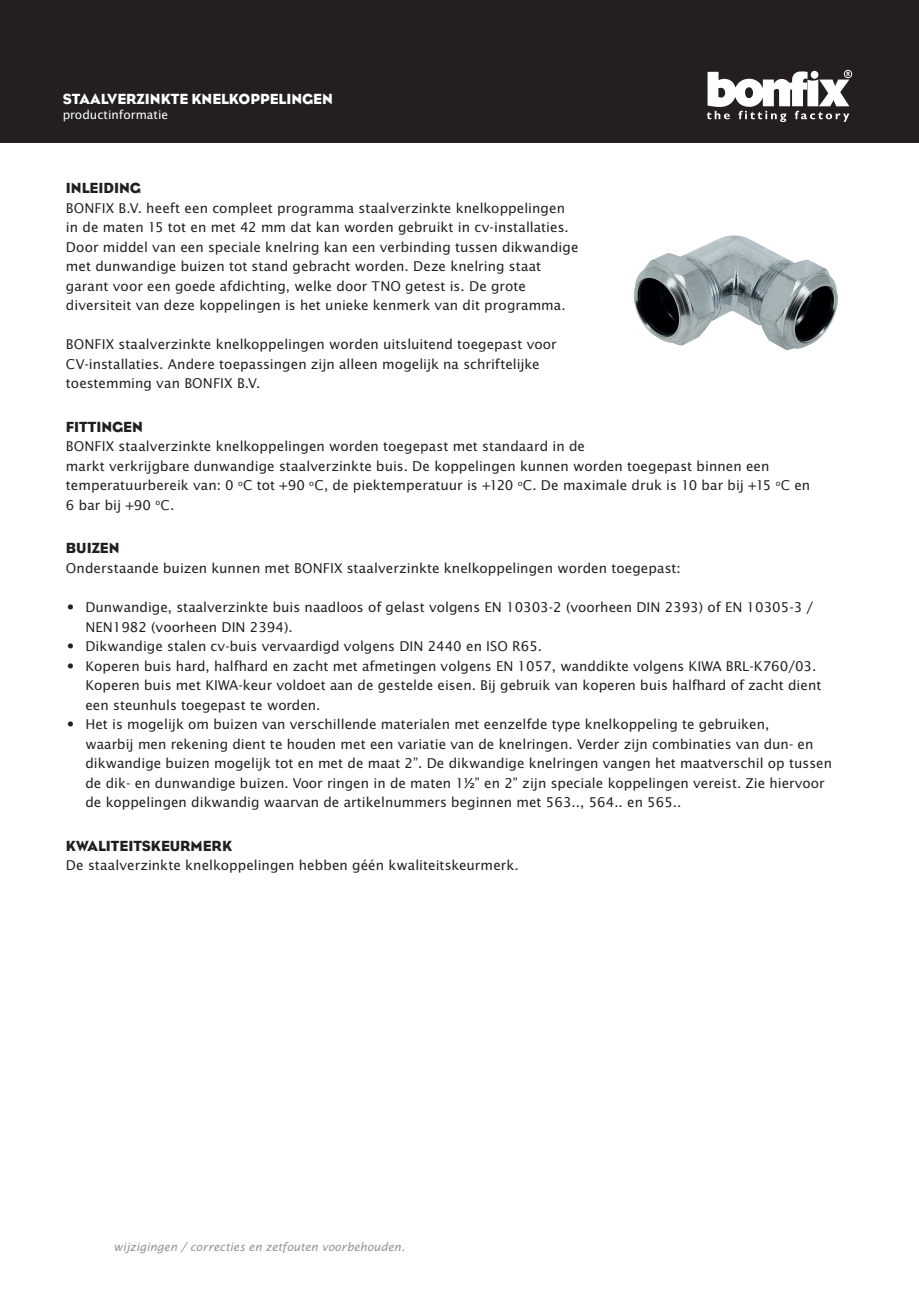
<style>
.page{position:relative;width:919px;height:1289px;background:#fff}
.page>*{position:absolute;margin:0;border:0;box-sizing:border-box;transform-origin:0 0}
.Teksttitel{font:15px "Eagle";color:#231f20}
.t1{font:15px "Eagle";color:#fff}
.Opsomming_dots{font:13.5px/19.5px "Lucida Sans Std";color:#231f20}
.t2{font:12px "Lucida Sans Std";color:#fff}
.t3{font:italic 11.55px "Lucida Sans Std";color:#939598}
.s1{font-family:"Trebuchet MS";font-size:18px}
</style>
<div class="page">
<div style="left:0;top:0;width:918px;height:142px;background:#231f20"></div>
<svg style="left:706px;top:70px;width:146px;height:52px"></svg>
<img style="left:633px;top:235px;width:205px;height:115px">
<p class="t1" style="left:63px;top:90px;width:271px">STAALVERZINKTE KNELKOPPELINGEN</p>
<p class="t2" style="left:63px;top:108px;width:107px">productinformatie</p>
<p class="Teksttitel" style="left:66px;top:180px;width:76px">INLEIDING</p>
<p class="Opsomming_dots" style="left:66px;top:198px;width:514px">BONFIX B.V. heeft een compleet programma staalverzinkte knelkoppelingen in de maten 15 tot en met 42 mm dat kan worden gebruikt in cv-installaties.<br>Door middel van een speciale knelring kan een verbinding tussen dikwandige met dunwandige buizen tot stand gebracht worden. Deze knelring staat garant voor een goede afdichting, welke door TNO getest is. De grote diversiteit van deze koppelingen is het unieke kenmerk van dit programma.</p>
<p class="Opsomming_dots" style="left:66px;top:335px;width:492px">BONFIX staalverzinkte knelkoppelingen worden uitsluitend toegepast voor<br>CV-installaties. Andere toepassingen zijn alleen mogelijk na schriftelijke toestemming van BONFIX B.V.</p>
<p class="Teksttitel" style="left:66px;top:418px;width:78px">FITTINGEN</p>
<p class="Opsomming_dots" style="left:66px;top:437px;width:745px">BONFIX staalverzinkte knelkoppelingen worden toegepast met standaard in de<br>markt verkrijgbare dunwandige staalverzinkte buis. De koppelingen kunnen worden toegepast binnen een temperatuurbereik van: 0 <sup>o</sup>C tot +90 <sup>o</sup>C, de piektemperatuur is +120 <sup>o</sup>C. De maximale druk is 10 bar bij +15 <sup>o</sup>C en</p>
<p class="Opsomming_dots" style="left:66px;top:495px;width:110px">6 bar bij +90 <sup>o</sup>C.</p>
<p class="Teksttitel" style="left:66px;top:540px;width:55px">BUIZEN</p>
<p class="Opsomming_dots" style="left:66px;top:558px;width:616px">Onderstaande buizen kunnen met BONFIX staalverzinkte knelkoppelingen worden toegepast:</p>
<p class="Opsomming_dots" style="left:85px;top:597px;width:729px;text-indent:-20px"><span class="s1">•</span> Dunwandige, staalverzinkte buis naadloos of gelast volgens EN 10303-2 (voorheen DIN 2393) of EN 10305-3 /<br>NEN1982 (voorheen DIN 2394).</p>
<p class="Opsomming_dots" style="left:66px;top:636px;width:477px"><span class="s1">•</span> Dikwandige stalen cv-buis vervaardigd volgens DIN 2440 en ISO R65.</p>
<p class="Opsomming_dots" style="left:85px;top:656px;width:737px;text-indent:-20px"><span class="s1">•</span> Koperen buis hard, halfhard en zacht met afmetingen volgens EN 1057, wanddikte volgens KIWA BRL-K760/03.<br>Koperen buis met KIWA-keur voldoet aan de gestelde eisen. Bij gebruik van koperen buis halfhard of zacht dient een steunhuls toegepast te worden.</p>
<p class="Opsomming_dots" style="left:85px;top:714px;width:748px;text-indent:-20px"><span class="s1">•</span> Het is mogelijk om buizen van verschillende materialen met eenzelfde type knelkoppeling te gebruiken,<br>waarbij men rekening dient te houden met een variatie van de knelringen. Verder zijn combinaties van dun- en dikwandige buizen mogelijk tot en met de maat 2”. De dikwandige knelringen vangen het maatverschil op tussen de dik- en dunwandige buizen. Voor ringen in de maten 1½” en 2” zijn speciale koppelingen vereist. Zie hiervoor de koppelingen dikwandig waarvan de artikelnummers beginnen met 563.., 564.. en 565..</p>
<p class="Teksttitel" style="left:66px;top:837px;width:168px">KWALITEITSKEURMERK</p>
<p class="Opsomming_dots" style="left:66px;top:855px;width:454px">De staalverzinkte knelkoppelingen hebben géén kwaliteitskeurmerk.</p>
<p class="t3" style="left:114px;top:1240px;width:292px">wijzigingen / correcties en zetfouten voorbehouden.</p>
</div>
